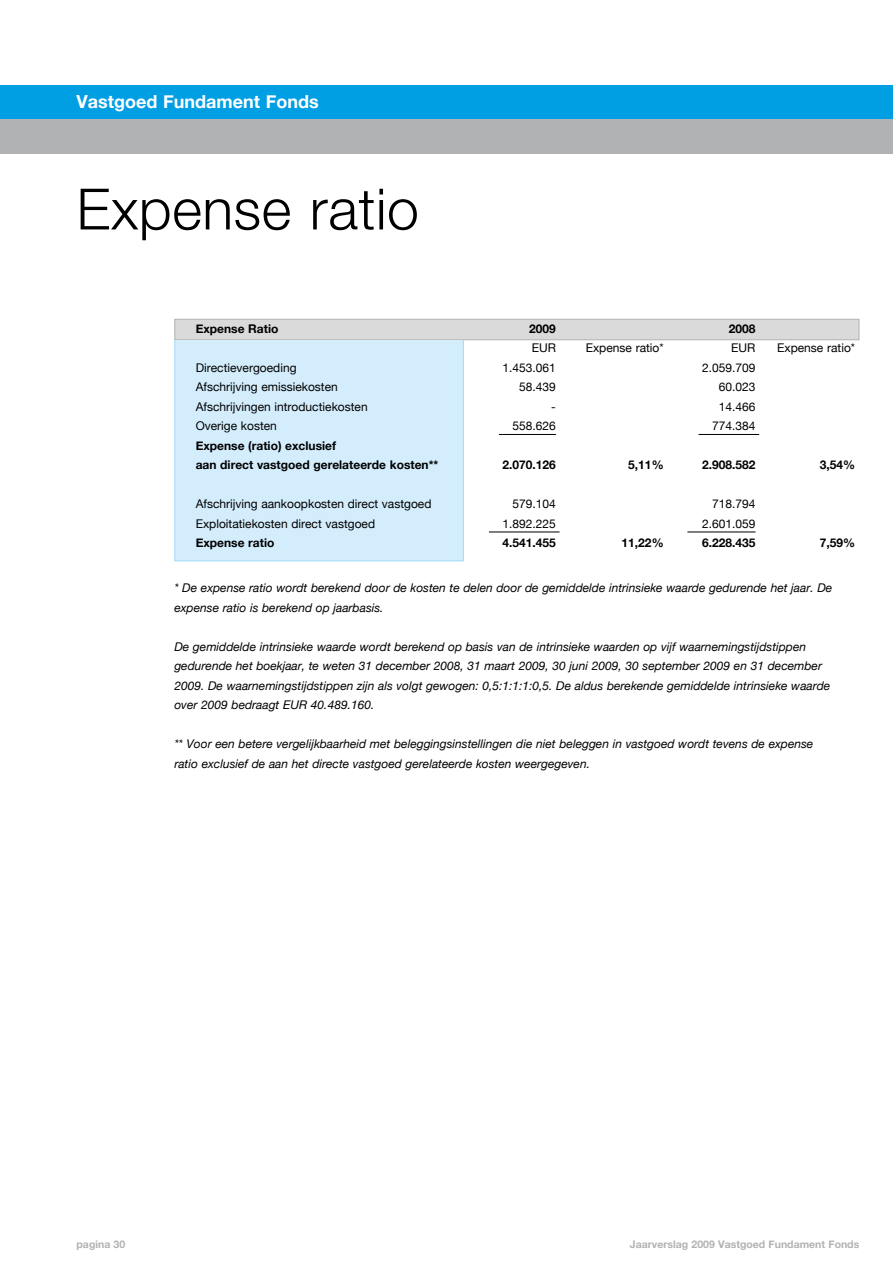
<style>
.page{position:relative;width:893px;height:1263px;background:#fff}
.page>*{position:absolute;margin:0;border:0;box-sizing:border-box;transform-origin:0 0}
.t1{font:300 57px "Helvetica Neue";letter-spacing:.01em;color:#000}
.t2{font:700 18px "Helvetica Neue";color:#fff}
.t3{font:italic 12px/19.5px "Helvetica Neue";color:#000}
.t4{font:12px "Helvetica Neue";color:#000}
.t5{font:700 12px/19.5px "Helvetica Neue";color:#000}
.t6{font:700 10.5px "Helvetica Neue";color:#b1b2b3}
</style>
<div class="page">
<svg style="left:174px;top:319px;width:685px;height:22px;background:#d7d7d7"></svg>
<div style="left:175px;top:340px;width:288px;height:221px;background:#d4edfc"></div>
<div style="left:174px;top:340px;width:289px;height:221px;border:1px solid #a1daf8"></div>
<hr style="left:499px;top:434px;width:57px;height:1px;background:#000">
<hr style="left:698px;top:434px;width:61px;height:1px;background:#000">
<hr style="left:489px;top:532px;width:70px;height:1px;background:#000">
<hr style="left:687px;top:532px;width:68px;height:1px;background:#000">
<div style="left:0;top:85px;width:892px;height:34px;background:#009ee3"></div>
<div style="left:0;top:119px;width:892px;height:34px;background:#b1b2b3"></div>
<h2 class="t2" style="left:77px;top:95px;width:244px">Vastgoed Fundament Fonds</h2>
<h1 class="t1" style="left:77px;top:188px;width:344px">Expense ratio</h1>
<p class="t5" style="left:196px;top:320px;width:84px">Expense Ratio</p>
<p class="t5" style="left:529px;top:320px;width:28px">2009</p>
<p class="t5" style="left:728px;top:320px;width:28px">2008</p>
<p class="t4" style="left:531px;top:343px;width:26px">EUR</p>
<p class="t4" style="left:585px;top:343px;width:79px">Expense ratio*</p>
<p class="t4" style="left:731px;top:343px;width:26px">EUR</p>
<p class="t4" style="left:777px;top:343px;width:79px">Expense ratio*</p>
<p class="t4" style="left:196px;top:363px;width:102px">Directievergoeding</p>
<p class="t4" style="left:502px;top:363px;width:55px">1.453.061</p>
<p class="t4" style="left:702px;top:363px;width:55px">2.059.709</p>
<p class="t4" style="left:196px;top:382px;width:144px">Afschrijving emissiekosten</p>
<p class="t4" style="left:519px;top:382px;width:38px">58.439</p>
<p class="t4" style="left:718px;top:382px;width:38px">60.023</p>
<p class="t4" style="left:196px;top:402px;width:173px">Afschrijvingen introductiekosten</p>
<p class="t4" style="left:551px;top:402px;width:6px">-</p>
<p class="t4" style="left:718px;top:402px;width:38px">14.466</p>
<p class="t4" style="left:196px;top:421px;width:83px">Overige kosten</p>
<p class="t4" style="left:512px;top:421px;width:45px">558.626</p>
<p class="t4" style="left:712px;top:421px;width:45px">774.384</p>
<p class="t5" style="left:196px;top:437px;width:244px">Expense (ratio) exclusief<br>aan direct vastgoed gerelateerde kosten**</p>
<p class="t5" style="left:502px;top:456px;width:55px">2.070.126</p>
<p class="t5" style="left:628px;top:456px;width:37px">5,11%</p>
<p class="t5" style="left:702px;top:456px;width:55px">2.908.582</p>
<p class="t5" style="left:819px;top:456px;width:37px">3,54%</p>
<p class="t4" style="left:196px;top:499px;width:237px">Afschrijving aankoopkosten direct vastgoed</p>
<p class="t4" style="left:512px;top:499px;width:45px">579.104</p>
<p class="t4" style="left:712px;top:499px;width:45px">718.794</p>
<p class="t4" style="left:196px;top:519px;width:181px">Exploitatiekosten direct vastgoed</p>
<p class="t4" style="left:502px;top:519px;width:55px">1.892.225</p>
<p class="t4" style="left:702px;top:519px;width:55px">2.601.059</p>
<p class="t5" style="left:196px;top:534px;width:80px">Expense ratio</p>
<p class="t5" style="left:502px;top:534px;width:55px">4.541.455</p>
<p class="t5" style="left:621px;top:534px;width:44px">11,22%</p>
<p class="t5" style="left:702px;top:534px;width:55px">6.228.435</p>
<p class="t5" style="left:819px;top:534px;width:37px">7,59%</p>
<p class="t3" style="left:174px;top:579px;width:659px">* De expense ratio wordt berekend door de kosten te delen door de gemiddelde intrinsieke waarde gedurende het jaar. De expense ratio is berekend op jaarbasis.</p>
<p class="t3" style="left:174px;top:638px;width:657px">De gemiddelde intrinsieke waarde wordt berekend op basis van de intrinsieke waarden op vijf waarnemingstijdstippen gedurende het boekjaar, te weten 31 december 2008, 31 maart 2009, 30 juni 2009, 30 september 2009 en 31 december 2009. De waarnemingstijdstippen zijn als volgt gewogen: 0,5:1:1:1:0,5. De aldus berekende gemiddelde intrinsieke waarde over 2009 bedraagt EUR 40.489.160.</p>
<p class="t3" style="left:174px;top:735px;width:640px">** Voor een betere vergelijkbaarheid met beleggingsinstellingen die niet beleggen in vastgoed wordt tevens de expense ratio exclusief de aan het directe vastgoed gerelateerde kosten weergegeven.</p>
<p class="t6" style="left:77px;top:1240px;width:50px">pagina 30</p>
<p class="t6" style="left:630px;top:1240px;width:231px">Jaarverslag 2009 Vastgoed Fundament Fonds</p>
</div>
